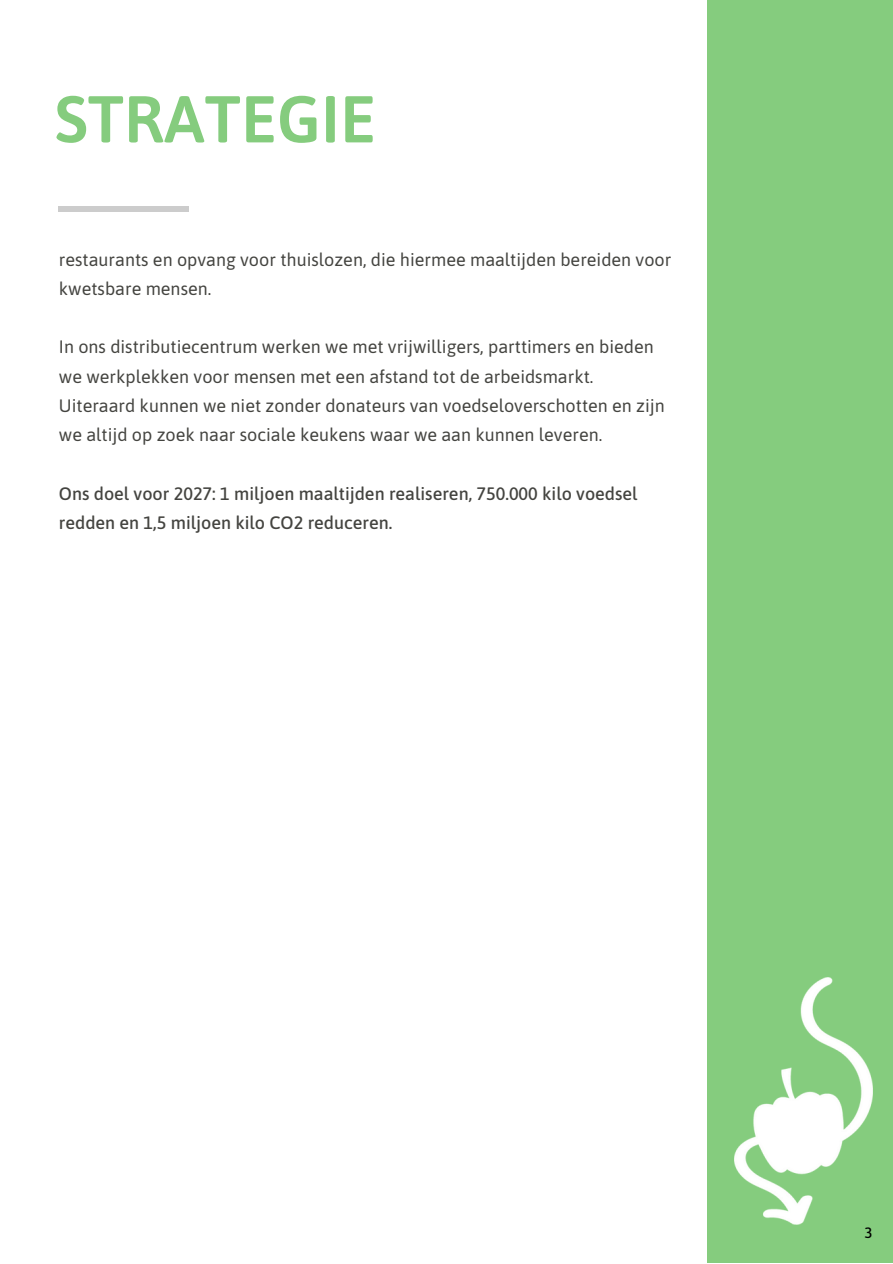
<style>
.page{position:relative;width:893px;height:1264px;background:#fff}
.page>*{position:absolute;margin:0;border:0;box-sizing:border-box;transform-origin:0 0}
.t1{font:600 66px "Asap";color:#85cc7e}
.t2{font:18px/29.2px "Asap";color:#444440}
.t3{font:500 18px/29.2px "Asap";color:#444440}
.t4{font:500 15px "Asap";color:#000}
</style>
<div class="page">
<div style="left:707px;top:0;width:185px;height:1262px;background:#85cc7e"></div>
<div style="left:59px;top:206px;width:130px;height:5px;background:#ccc"></div>
<img style="left:734px;top:977px;width:138px;height:247px">
<p class="t1" style="left:55px;top:81px;width:322px">STRATEGIE</p>
<p class="t2" style="left:59px;top:244px;width:614px">restaurants en opvang voor thuislozen, die hiermee maaltijden bereiden voor kwetsbare mensen.</p>
<p class="t2" style="left:59px;top:332px;width:607px">In ons distributiecentrum werken we met vrijwilligers, parttimers en bieden we werkplekken voor mensen met een afstand tot de arbeidsmarkt.<br>Uiteraard kunnen we niet zonder donateurs van voedseloverschotten en zijn we altijd op zoek naar sociale keukens waar we aan kunnen leveren.</p>
<p class="t3" style="left:59px;top:478px;width:580px">Ons doel voor 2027: 1 miljoen maaltijden realiseren, 750.000 kilo voedsel redden en 1,5 miljoen kilo CO2 reduceren.</p>
<p class="t4" style="left:864px;top:1223px;width:10px">3</p>
</div>
